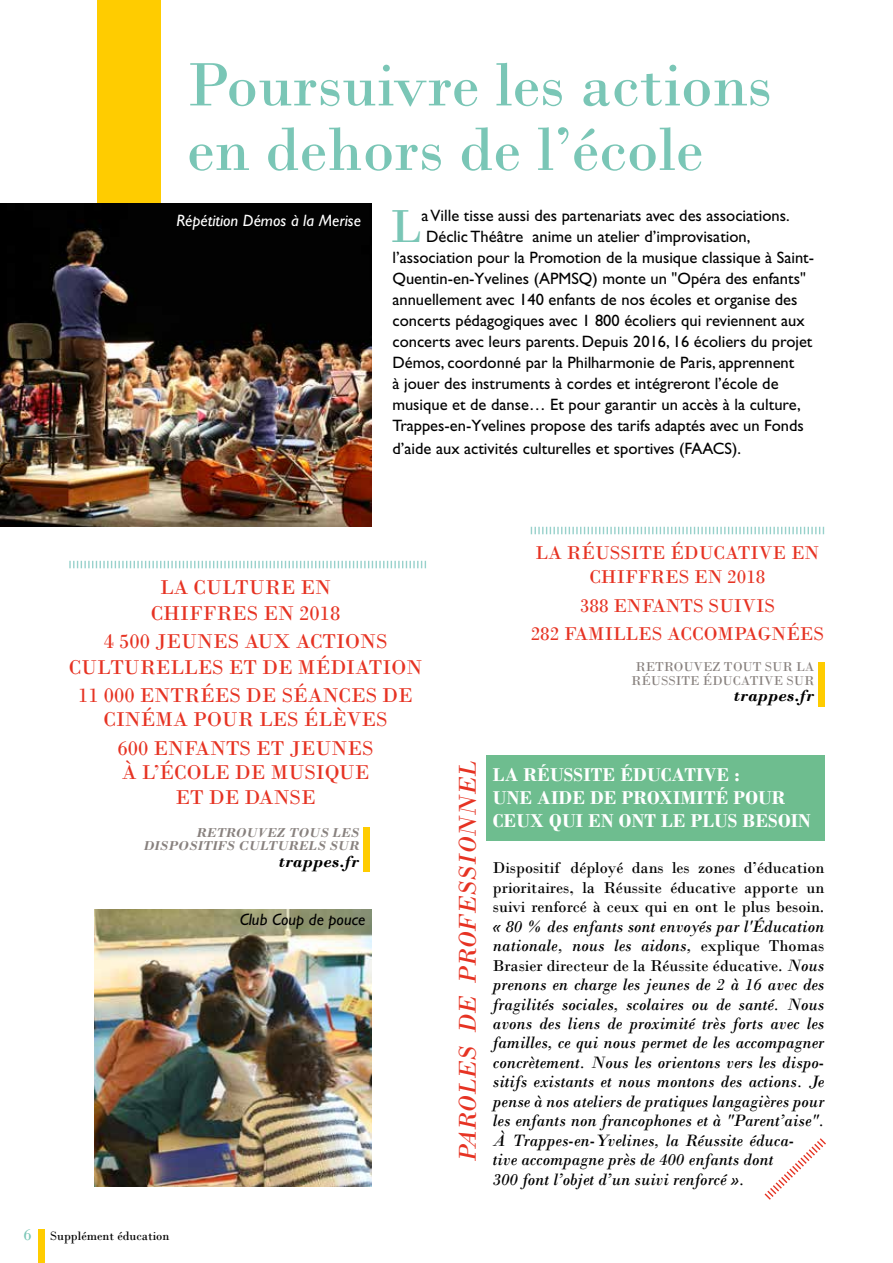
<style>
.page{position:relative;width:893px;height:1263px;background:#fff}
.page>*{position:absolute;margin:0;border:0;box-sizing:border-box;transform-origin:0 0}
.t1{font:64.5px/64.5px "Bodoni";color:#7ac6b6}
.t2{font:48.6px "Bodoni";color:#7ac6b6}
.t3{font:italic 25.5px "Bodoni";color:#e63323}
.t4{font:21px/25.5px "Bodoni";color:#e63323;text-align:center}
.t5{font:19.5px/24px "Bodoni";color:#e63323;text-align:center}
.t6{font:700 19.5px/22.5px "Bodoni";letter-spacing:.01em;color:#fff}
.t7{font:italic 17.25px/19.5px "Bodoni";color:#000}
.t8{font:italic 700 17.25px "Bodoni";letter-spacing:.005em;color:#000}
.t9{font:16.5px "Gill Sans Std";color:#000}
.t10{font:16.5px/19.5px "Bodoni";color:#000;text-align:justify}
.t11{font:italic 16.5px "Gill Sans Std";color:#fff}
.t12{font:italic 16.5px "Gill Sans Std";color:#000}
.t13{font:16.5px "Bodoni";color:#7ac6b6}
.t14{font:italic 700 13.5px/13.5px "Bodoni";letter-spacing:.005em;color:#88817e;text-align:right}
.t15{font:13.5px/13.5px "Bodoni";color:#88817e;text-align:center}
.t16{font:12.75px "Bodoni";color:#000}
.s1{font-style:normal;font-size:16.5px}
.s2{font-style:italic;font-size:17.25px}
</style>
<div class="page">
<div style="left:97px;top:0;width:64px;height:223px;background:#fc0"></div>
<div style="left:39px;top:1229px;width:6px;height:34px;background:#fc0"></div>
<div style="left:486px;top:756px;width:338px;height:85px;background:#6ebd8f"></div>
<svg style="left:764px;top:1138px;width:62px;height:62px"></svg>
<img style="left:0;top:204px;width:371px;height:323px">
<img style="left:95px;top:910px;width:276px;height:276px">
<svg style="left:69px;top:561px;width:357px;height:7px"></svg>
<div style="left:363px;top:827px;width:6px;height:45px;background:#fc0"></div>
<div style="left:818px;top:662px;width:6px;height:45px;background:#fc0"></div>
<svg style="left:531px;top:527px;width:293px;height:7px"></svg>
<h1 class="t1" style="left:187px;top:53px;width:586px">Poursuivre les actions en dehors de l’école</h1>
<h2 class="t2" style="left:390px;top:197px;width:33px">L</h2>
<p class="t9" style="left:421px;top:206px;width:370px">a Ville tisse aussi des partenariats avec des associations.</p>
<p class="t11" style="left:176px;top:211px;width:186px">Répétition Démos à la Merise</p>
<p class="t9" style="left:426px;top:227px;width:326px">Déclic Théâtre anime un atelier d’improvisation,</p>
<p class="t9" style="left:392px;top:248px;width:423px">l’association pour la Promotion de la musique classique à Saint-</p>
<p class="t9" style="left:392px;top:269px;width:415px">Quentin-en-Yvelines (APMSQ) monte un "Opéra des enfants"</p>
<p class="t9" style="left:392px;top:290px;width:407px">annuellement avec 140 enfants de nos écoles et organise des</p>
<p class="t9" style="left:392px;top:311px;width:414px">concerts pédagogiques avec 1 800 écoliers qui reviennent aux</p>
<p class="t9" style="left:392px;top:332px;width:421px">concerts avec leurs parents. Depuis 2016, 16 écoliers du projet</p>
<p class="t9" style="left:392px;top:353px;width:403px">Démos, coordonné par la Philharmonie de Paris, apprennent</p>
<p class="t9" style="left:392px;top:374px;width:388px">à jouer des instruments à cordes et intégreront l’école de</p>
<p class="t9" style="left:392px;top:395px;width:410px">musique et de danse… Et pour garantir un accès à la culture,</p>
<p class="t9" style="left:392px;top:416px;width:413px">Trappes-en-Yvelines propose des tarifs adaptés avec un Fonds</p>
<p class="t9" style="left:392px;top:438px;width:350px">d’aide aux activités culturelles et sportives (FAACS).</p>
<p class="t4" style="left:151px;top:575px;width:191px">LA CULTURE EN<br>CHIFFRES EN 2018</p>
<p class="t4" style="left:69px;top:629px;width:355px">4 500 JEUNES AUX ACTIONS<br>CULTURELLES ET DE MÉDIATION</p>
<p class="t4" style="left:78px;top:684px;width:336px;line-height:24px">11 000 ENTRÉES DE SÉANCES DE<br>CINÉMA POUR LES ÉLÈVES</p>
<p class="t4" style="left:118px;top:736px;width:257px;line-height:24.8px">600 ENFANTS ET JEUNES<br>À L’ÉCOLE DE MUSIQUE<br>ET DE DANSE</p>
<p class="t14" style="left:143px;top:826px;width:217px">RETROUVEZ TOUS LES<br>DISPOSITIFS CULTURELS SUR</p>
<p class="t8" style="left:279px;top:851px;width:82px">trappes.fr</p>
<p class="t12" style="left:240px;top:909px;width:127px">Club Coup de pouce</p>
<p class="t13" style="left:23px;top:1225px;width:10px">6</p>
<p class="t16" style="left:50px;top:1229px;width:121px">Supplément éducation</p>
<p class="t5" style="left:535px;top:541px;width:285px">LA RÉUSSITE ÉDUCATIVE EN<br>CHIFFRES EN 2018</p>
<p class="t5" style="left:531px;top:591px;width:295px;line-height:28.5px">388 ENFANTS SUIVIS<br>282 FAMILLES ACCOMPAGNÉES</p>
<p class="t15" style="left:631px;top:660px;width:185px">RETROUVEZ TOUT SUR LA<br>RÉUSSITE ÉDUCATIVE SUR</p>
<p class="t8" style="left:734px;top:685px;width:82px">trappes.fr</p>
<h3 class="t3" style="left:452px;top:1162px;width:403px;rotate:-90deg">PAROLES DE PROFESSIONNEL</h3>
<p class="t6" style="left:493px;top:764px;width:319px">LA RÉUSSITE ÉDUCATIVE :<br>UNE AIDE DE PROXIMITÉ POUR<br>CEUX QUI EN ONT LE PLUS BESOIN</p>
<p class="t10" style="left:493px;top:858px;width:333px">Dispositif déployé dans les zones d’éducation prioritaires, la Réussite éducative apporte un suivi renforcé à ceux qui en ont le plus besoin.</p>
<p class="t7" style="left:493px;top:916px;width:333px">« 80 % des enfants sont envoyés par l'Éducation nationale, nous les aidons, <span class="s1">explique Thomas</span></p>
<p class="t10" style="left:493px;top:955px;width:333px">Brasier directeur de la Réussite éducative. <span class="s2">Nous</span></p>
<p class="t7" style="left:493px;top:974px;width:333px">prenons en charge les jeunes de 2 à 16 avec des fragilités sociales, scolaires ou de santé. Nous avons des liens de proximité très forts avec les familles, ce qui nous permet de les accompagner concrètement. Nous les orientons vers les dispo&shy;sitifs existants et nous montons des actions. Je pense à nos ateliers de pratiques langagières pour les enfants non francophones et à "Parent’aise".<br>À Trappes-en-Yvelines, la Réussite éduca-<br>tive accompagne près de 400 enfants dont<br>300 font l’objet d’un suivi renforcé ».</p>
</div>
